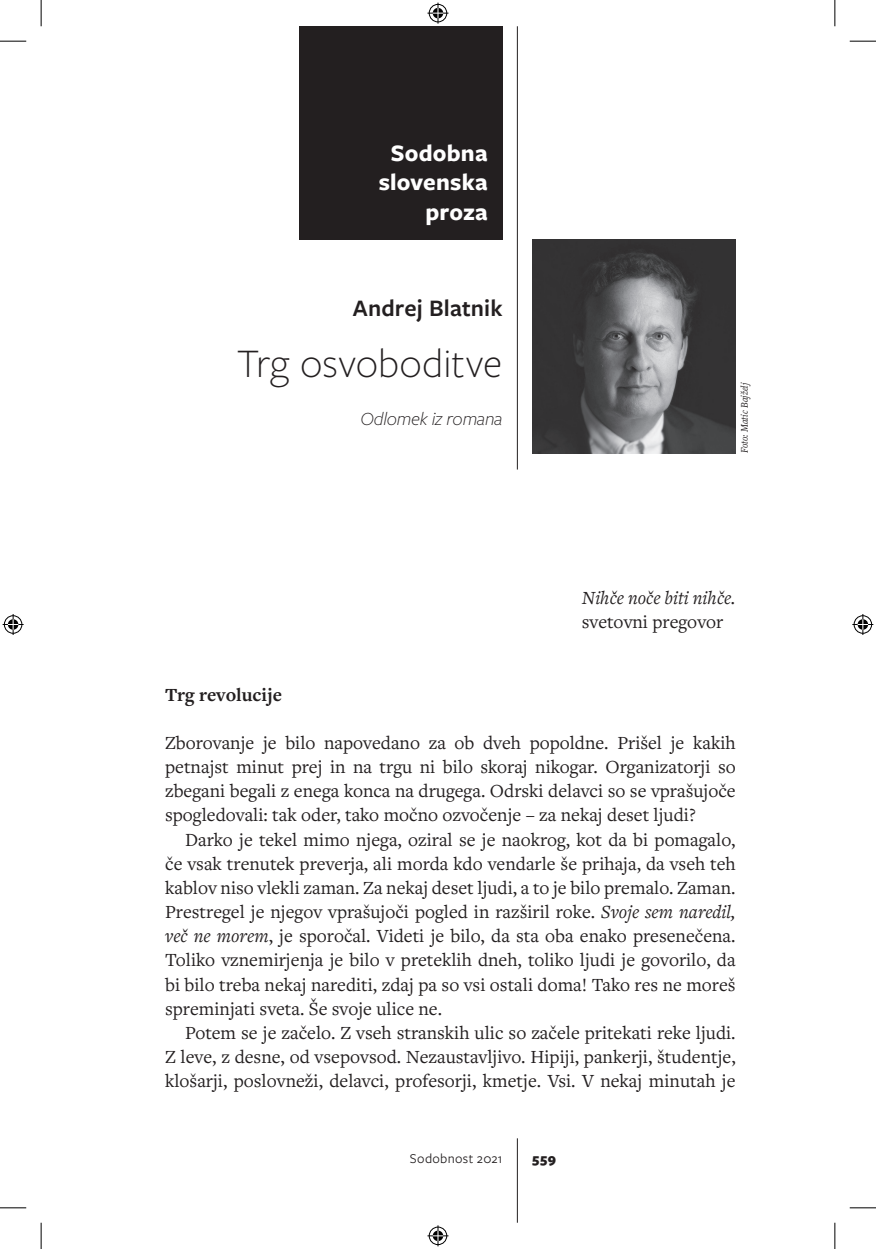
<style>
.page{position:relative;width:876px;height:1249px;background:#fff}
.page>*{position:absolute;margin:0;border:0;box-sizing:border-box;transform-origin:0 0}
.t1{font:300 42px "Freight Sans Pro";letter-spacing:.005em;color:#231f20}
.t2{font:700 24.5px/29.4px "Freight Sans Pro";letter-spacing:.01em;color:#fff;text-align:right}
.t3{font:600 24.5px "Freight Sans Pro";letter-spacing:.01em;color:#231f20}
.t4{font:19.25px/24.2px "Freight Text Pro";color:#231f20;text-align:justify}
.t5{font:italic 19.25px "Freight Text Pro";color:#231f20}
.t6{font:italic 300 19.25px "Freight Sans Pro";letter-spacing:-.01em;color:#231f20}
.t7{font:700 19.25px "Freight Text Pro";color:#231f20}
.t8{font:14px "Freight Sans Pro";letter-spacing:.025em;color:#231f20}
.t9{font:900 14px "Freight Sans Pro";color:#231f20}
.t10{font:italic 10.5px "Freight Text Pro";color:#231f20;scale:.95 1}
.s1{font-style:italic}
</style>
<div class="page">
<img style="left:532px;top:240px;width:204px;height:213px">
<hr style="left:517px;top:1137px;width:1px;height:85px;background:#231f20">
<hr style="left:517px;top:26px;width:1px;height:443px;background:#231f20">
<div style="left:299px;top:26px;width:203px;height:214px;background:#231f20"></div>
<svg style="left:0;top:41px;width:26px;height:1px"></svg>
<svg style="left:850px;top:41px;width:26px;height:1px"></svg>
<svg style="left:0;top:1207px;width:26px;height:1px"></svg>
<svg style="left:850px;top:1207px;width:26px;height:1px"></svg>
<svg style="left:41px;top:0;width:1px;height:26px"></svg>
<svg style="left:41px;top:1222px;width:1px;height:26px"></svg>
<svg style="left:835px;top:0;width:1px;height:26px"></svg>
<svg style="left:835px;top:1222px;width:1px;height:26px"></svg>
<svg style="left:427px;top:3px;width:21px;height:21px"></svg>
<svg style="left:427px;top:1225px;width:21px;height:20px"></svg>
<svg style="left:3px;top:614px;width:21px;height:21px"></svg>
<svg style="left:852px;top:614px;width:21px;height:21px"></svg>
<p class="t2" style="left:379px;top:137px;width:110px">Sodobna slovenska proza</p>
<p class="t3" style="left:353px;top:292px;width:151px">Andrej Blatnik</p>
<h1 class="t1" style="left:237px;top:335px;width:267px">Trg osvoboditve</h1>
<p class="t6" style="left:360px;top:405px;width:144px">Odlomek iz romana</p>
<p class="t10" style="left:738px;top:453px;width:76px;rotate:-90deg">Foto: Matic Bajželj</p>
<p class="t5" style="left:582px;top:584px;width:155px">Nihče noče biti nihče.</p>
<p class="t4" style="left:582px;top:609px;width:143px">svetovni pregovor</p>
<p class="t7" style="left:165px;top:681px;width:118px">Trg revolucije</p>
<p class="t4" style="left:165px;top:729px;width:572px">Zborovanje je bilo napovedano za ob dveh popoldne. Prišel je kakih petnajst minut prej in na trgu ni bilo skoraj nikogar. Organizatorji so zbegani begali z enega konca na drugega. Odrski delavci so se vprašujoče spogledovali: tak oder, tako močno ozvočenje – za nekaj deset ljudi?</p>
<p class="t4" style="left:165px;top:826px;width:572px;text-indent:20px">Darko je tekel mimo njega, oziral se je naokrog, kot da bi pomagalo, če vsak trenutek preverja, ali morda kdo vendarle še prihaja, da vseh teh kablov niso vlekli zaman. Za nekaj deset ljudi, a to je bilo premalo. Zaman.<br>Prestregel je njegov vprašujoči pogled in razširil roke. <span class="s1">Svoje sem naredil, več ne morem</span>, je sporočal. Videti je bilo, da sta oba enako presenečena.<br>Toliko vznemirjenja je bilo v preteklih dneh, toliko ljudi je govorilo, da bi bilo treba nekaj narediti, zdaj pa so vsi ostali doma! Tako res ne moreš spreminjati sveta. Še svoje ulice ne.</p>
<p class="t4" style="left:165px;top:1019px;width:572px;text-indent:20px">Potem se je začelo. Z vseh stranskih ulic so začele pritekati reke ljudi.<br>Z leve, z desne, od vsepovsod. Nezaustavljivo. Hipiji, pankerji, študentje, klošarji, poslovneži, delavci, profesorji, kmetje. Vsi. V nekaj minutah je</p>
<p class="t8" style="left:410px;top:1148px;width:94px">Sodobnost 2021</p>
<p class="t9" style="left:532px;top:1147px;width:25px">559</p>
</div>
